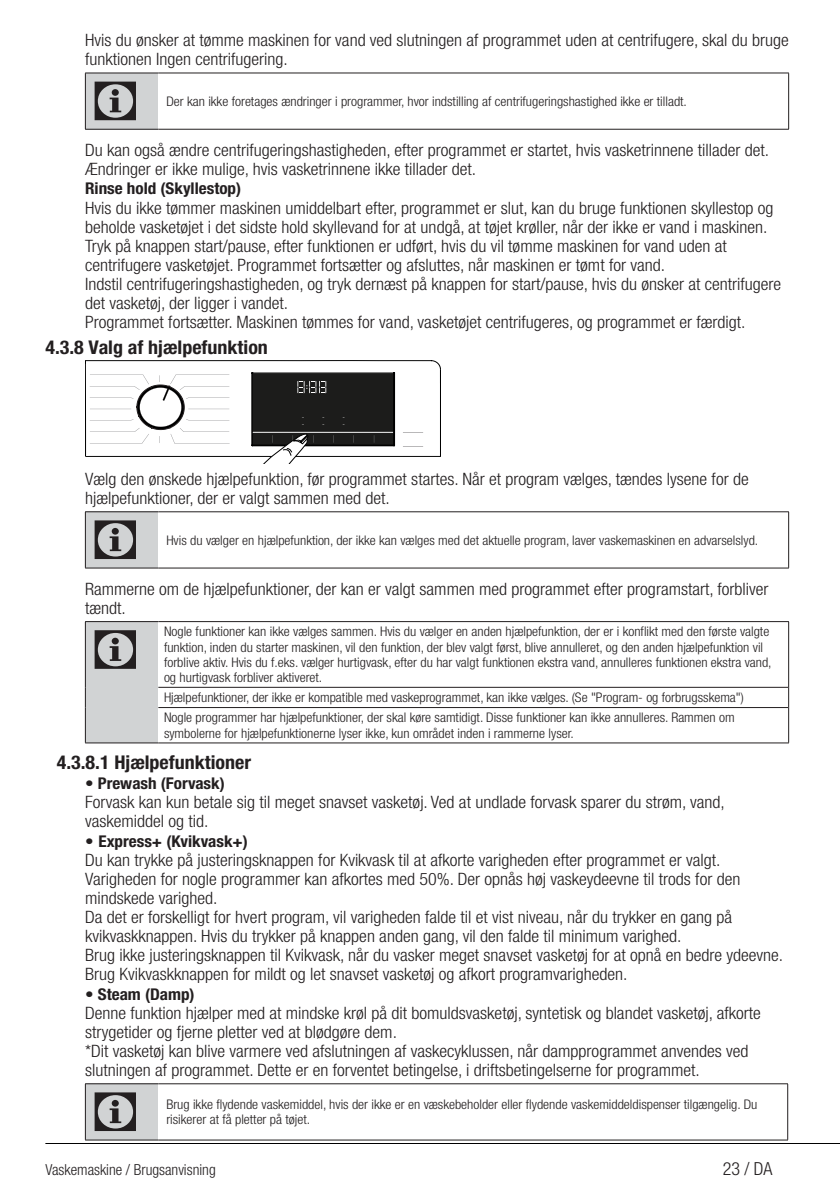
<style>
.page{position:relative;width:840px;height:1191px;background:#fff}
.page>*{position:absolute;margin:0;border:0;box-sizing:border-box;transform-origin:0 0}
.semboller{font:56.8px "ZIWARNUN";color:#231f20;scale:1.06 1}
.Konu_Baslik_2{font:700 condensed 19px "Helvetica Neue LT Pro";color:#231f20;scale:1.06 1}
.Konu_Baslik_3{font:700 condensed 19px "Helvetica Neue LT Pro";color:#231f20;scale:1.06 1}
.t1{font:300 condensed 18px "Helvetica Neue LT Pro";color:#231f20}
.Normal_Yazi{font:300 condensed 17px/19px "Helvetica Neue LT Pro";color:#231f20;scale:1.06 1}
.Normal_Yazi_Bold{font:700 condensed 16.2px "Helvetica Neue LT Pro";color:#231f20;scale:1.06 1}
.t2{font:300 condensed 15.2px "Helvetica Neue LT Pro";color:#231f20}
.Girintili_Yazi_uyari{font:300 condensed 13.2px/15.2px "Helvetica Neue LT Pro";color:#231f20;scale:1.06 1}
.t3{font:300 6.4px "Soho Gothic Pro";color:#fff;scale:1.06 1}
</style>
<div class="page">
<hr style="left:45px;top:1143px;width:794px;height:1px;background:#000">
<div style="left:85px;top:73px;width:73px;height:56px;background:#d1d3d4"></div>
<hr style="left:85px;top:129px;width:73px;height:1px;background:#231f20">
<hr style="left:158px;top:129px;width:630px;height:1px;background:#231f20">
<hr style="left:85px;top:73px;width:73px;height:1px;background:#231f20">
<hr style="left:158px;top:73px;width:630px;height:1px;background:#231f20">
<hr style="left:85px;top:73px;width:1px;height:56px;background:#231f20">
<hr style="left:787px;top:73px;width:1px;height:56px;background:#231f20">
<svg style="left:85px;top:360px;width:355px;height:103px"></svg>
<div style="left:85px;top:512px;width:73px;height:56px;background:#d1d3d4"></div>
<hr style="left:85px;top:567px;width:73px;height:1px;background:#231f20">
<hr style="left:158px;top:567px;width:630px;height:1px;background:#231f20">
<hr style="left:85px;top:511px;width:73px;height:1px;background:#231f20">
<hr style="left:158px;top:511px;width:630px;height:1px;background:#231f20">
<hr style="left:85px;top:512px;width:1px;height:56px;background:#231f20">
<hr style="left:787px;top:512px;width:1px;height:56px;background:#231f20">
<div style="left:85px;top:621px;width:73px;height:122px;background:#d1d3d4"></div>
<hr style="left:85px;top:742px;width:73px;height:1px;background:#231f20">
<hr style="left:85px;top:621px;width:73px;height:1px;background:#231f20">
<hr style="left:158px;top:621px;width:630px;height:1px;background:#231f20">
<hr style="left:85px;top:622px;width:1px;height:65px;background:#231f20">
<hr style="left:787px;top:622px;width:1px;height:65px;background:#231f20">
<svg style="left:85px;top:687px;width:1px;height:20px"></svg>
<hr style="left:85px;top:707px;width:1px;height:35px;background:#231f20">
<hr style="left:158px;top:707px;width:630px;height:1px;background:#231f20">
<hr style="left:158px;top:687px;width:630px;height:1px;background:#231f20">
<hr style="left:787px;top:707px;width:1px;height:35px;background:#231f20">
<hr style="left:158px;top:742px;width:630px;height:1px;background:#231f20">
<div style="left:85px;top:1083px;width:73px;height:57px;background:#d1d3d4"></div>
<hr style="left:85px;top:1083px;width:73px;height:1px;background:#231f20">
<hr style="left:158px;top:1083px;width:629px;height:1px;background:#231f20">
<hr style="left:85px;top:1139px;width:73px;height:1px;background:#231f20">
<hr style="left:158px;top:1139px;width:629px;height:1px;background:#231f20">
<hr style="left:85px;top:1084px;width:1px;height:55px;background:#231f20">
<hr style="left:786px;top:1084px;width:1px;height:55px;background:#231f20">
<p class="Normal_Yazi" style="left:85px;top:31px;width:665px">Hvis du ønsker at tømme maskinen for vand ved slutningen af programmet uden at centrifugere, skal du bruge funktionen Ingen centrifugering.</p>
<p class="semboller" style="left:91px;top:71px;width:50px">C</p>
<p class="Girintili_Yazi_uyari" style="left:166px;top:93px;width:492px">Der kan ikke foretages ændringer i programmer, hvor indstilling af centrifugeringshastighed ikke er tilladt.</p>
<p class="Normal_Yazi" style="left:85px;top:140px;width:646px">Du kan også ændre centrifugeringshastigheden, efter programmet er startet, hvis vasketrinnene tillader det.<br>Ændringer er ikke mulige, hvis vasketrinnene ikke tillader det.</p>
<p class="Normal_Yazi_Bold" style="left:85px;top:179px;width:149px">Rinse hold (Skyllestop)</p>
<p class="Normal_Yazi" style="left:85px;top:198px;width:650px">Hvis du ikke tømmer maskinen umiddelbart efter, programmet er slut, kan du bruge funktionen skyllestop og beholde vasketøjet i det sidste hold skyllevand for at undgå, at tøjet krøller, når der ikke er vand i maskinen.<br>Tryk på knappen start/pause, efter funktionen er udført, hvis du vil tømme maskinen for vand uden at centrifugere vasketøjet. Programmet fortsætter og afsluttes, når maskinen er tømt for vand.</p>
<p class="Normal_Yazi" style="left:85px;top:274px;width:657px">Indstil centrifugeringshastigheden, og tryk dernæst på knappen for start/pause, hvis du ønsker at centrifugere det vasketøj, der ligger i vandet.</p>
<p class="Normal_Yazi" style="left:85px;top:312px;width:624px">Programmet fortsætter. Maskinen tømmes for vand, vasketøjet centrifugeres, og programmet er færdigt.</p>
<p class="Konu_Baslik_2" style="left:45px;top:336px;width:211px">4.3.8 Valg af hjælpefunktion</p>
<p class="t3" style="left:301px;top:419px;width:4px">-</p>
<p class="t3" style="left:322px;top:419px;width:4px">-</p>
<p class="t3" style="left:342px;top:419px;width:4px">-</p>
<p class="Normal_Yazi" style="left:85px;top:469px;width:627px">Vælg den ønskede hjælpefunktion, før programmet startes. Når et program vælges, tændes lysene for de hjælpefunktioner, der er valgt sammen med det.</p>
<p class="semboller" style="left:91px;top:510px;width:50px">C</p>
<p class="Girintili_Yazi_uyari" style="left:166px;top:532px;width:559px">Hvis du vælger en hjælpefunktion, der ikke kan vælges med det aktuelle program, laver vaskemaskinen en advarselslyd.</p>
<p class="Normal_Yazi" style="left:85px;top:579px;width:645px">Rammerne om de hjælpefunktioner, der kan er valgt sammen med programmet efter programstart, forbliver tændt.</p>
<p class="semboller" style="left:91px;top:619px;width:50px">C</p>
<p class="Girintili_Yazi_uyari" style="left:164px;top:624px;width:574px">Nogle funktioner kan ikke vælges sammen. Hvis du vælger en anden hjælpefunktion, der er i konflikt med den første valgte funktion, inden du starter maskinen, vil den funktion, der blev valgt først, blive annulleret, og den anden hjælpefunktion vil forblive aktiv. Hvis du f.eks. vælger hurtigvask, efter du har valgt funktionen ekstra vand, annulleres funktionen ekstra vand, og hurtigvask forbliver aktiveret.</p>
<p class="Girintili_Yazi_uyari" style="left:164px;top:690px;width:548px">Hjælpefunktioner, der ikke er kompatible med vaskeprogrammet, kan ikke vælges. (Se "Program- og forbrugsskema")</p>
<p class="Girintili_Yazi_uyari" style="left:164px;top:710px;width:539px">Nogle programmer har hjælpefunktioner, der skal køre samtidigt. Disse funktioner kan ikke annulleres. Rammen om symbolerne for hjælpefunktionerne lyser ikke, kun området inden i rammerne lyser.</p>
<p class="Konu_Baslik_3" style="left:57px;top:751px;width:185px">4.3.8.1 Hjælpefunktioner</p>
<p class="Normal_Yazi_Bold" style="left:85px;top:773px;width:133px">• Prewash (Forvask)</p>
<p class="Normal_Yazi" style="left:85px;top:792px;width:604px">Forvask kan kun betale sig til meget snavset vasketøj. Ved at undlade forvask sparer du strøm, vand, vaskemiddel og tid.</p>
<p class="Normal_Yazi_Bold" style="left:85px;top:831px;width:155px">• Express+ (Kvikvask+)</p>
<p class="Normal_Yazi" style="left:85px;top:850px;width:619px">Du kan trykke på justeringsknappen for Kvikvask til at afkorte varigheden efter programmet er valgt.<br>Varigheden for nogle programmer kan afkortes med 50%. Der opnås høj vaskeydeevne til trods for den mindskede varighed.</p>
<p class="Normal_Yazi" style="left:85px;top:907px;width:611px">Da det er forskelligt for hvert program, vil varigheden falde til et vist niveau, når du trykker en gang på kvikvaskknappen. Hvis du trykker på knappen anden gang, vil den falde til minimum varighed.</p>
<p class="Normal_Yazi" style="left:85px;top:945px;width:659px">Brug ikke justeringsknappen til Kvikvask, når du vasker meget snavset vasketøj for at opnå en bedre ydeevne.</p>
<p class="Normal_Yazi" style="left:85px;top:964px;width:513px">Brug Kvikvaskknappen for mildt og let snavset vasketøj og afkort programvarigheden.</p>
<p class="Normal_Yazi_Bold" style="left:85px;top:984px;width:105px">• Steam (Damp)</p>
<p class="Normal_Yazi" style="left:85px;top:1003px;width:638px">Denne funktion hjælper med at mindske krøl på dit bomuldsvasketøj, syntetisk og blandet vasketøj, afkorte strygetider og fjerne pletter ved at blødgøre dem.</p>
<p class="Normal_Yazi" style="left:85px;top:1041px;width:627px">*Dit vasketøj kan blive varmere ved afslutningen af vaskecyklussen, når dampprogrammet anvendes ved slutningen af programmet. Dette er en forventet betingelse, i driftsbetingelserne for programmet.</p>
<p class="semboller" style="left:91px;top:1081px;width:50px">C</p>
<p class="Girintili_Yazi_uyari" style="left:166px;top:1096px;width:559px">Brug ikke flydende vaskemiddel, hvis der ikke er en væskebeholder eller flydende vaskemiddeldispenser tilgængelig. Du risikerer at få pletter på tøjet.</p>
<p class="t2" style="left:45px;top:1160px;width:172px">Vaskemaskine / Brugsanvisning</p>
<p class="t1" style="left:722px;top:1158px;width:51px">23 / DA</p>
</div>
